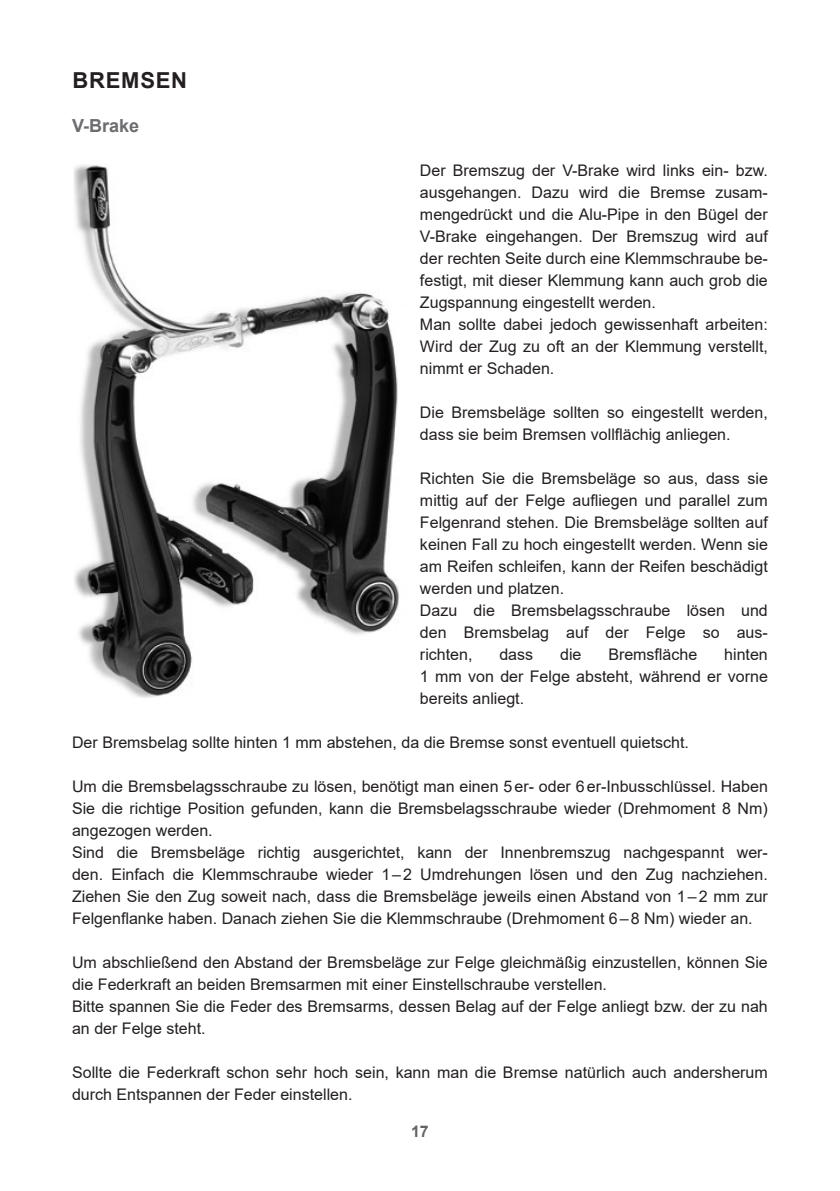
<style>
.page{position:relative;width:840px;height:1191px;background:#fff}
.page>*{position:absolute;margin:0;border:0;box-sizing:border-box;transform-origin:0 0}
.Kapitel-Titel{font:700 22px "Arial";letter-spacing:.035em;color:#231f20}
.Kapitel-Untertitel{font:700 18px "Arial";color:#6c6d70}
.Fließtext{font:16px/22px "Arial";color:#231f20;text-align:justify}
.t1{font:700 16px "Arial";color:#636366}
</style>
<div class="page">
<img style="left:73px;top:164px;width:326px;height:534px">
<p class="Kapitel-Titel" style="left:72px;top:65px;width:116px">BREMSEN</p>
<p class="Kapitel-Untertitel" style="left:72px;top:113px;width:69px">V-Brake</p>
<p class="Fließtext" style="left:420px;top:159px;width:349px">Der Bremszug der V-Brake wird links ein- bzw. ausgehangen. Dazu wird die Bremse zusam&shy;mengedrückt und die Alu-Pipe in den Bügel der V-Brake eingehangen. Der Bremszug wird auf der rechten Seite durch eine Klemmschraube be&shy;festigt, mit dieser Klemmung kann auch grob die Zugspannung eingestellt werden.</p>
<p class="Fließtext" style="left:420px;top:313px;width:349px">Man sollte dabei jedoch gewissenhaft arbeiten:<br>Wird der Zug zu oft an der Klemmung verstellt, nimmt er Schaden.</p>
<p class="Fließtext" style="left:420px;top:401px;width:349px">Die Bremsbeläge sollten so eingestellt werden, dass sie beim Bremsen vollflächig anliegen.</p>
<p class="Fließtext" style="left:420px;top:467px;width:349px">Richten Sie die Bremsbeläge so aus, dass sie mittig auf der Felge aufliegen und parallel zum Felgenrand stehen. Die Bremsbeläge sollten auf keinen Fall zu hoch eingestellt werden. Wenn sie am Reifen schleifen, kann der Reifen beschädigt werden und platzen.</p>
<p class="Fließtext" style="left:420px;top:599px;width:349px">Dazu die Bremsbelagsschraube lösen und den Bremsbelag auf der Felge so aus&shy;richten,</p>
<p class="Fließtext" style="left:499px;top:643px;width:35px">dass</p>
<p class="Fließtext" style="left:559px;top:643px;width:23px">die</p>
<p class="Fließtext" style="left:608px;top:643px;width:90px">Bremsfläche</p>
<p class="Fließtext" style="left:420px;top:643px;width:349px;text-indent:304px">hinten 1 mm von der Felge absteht, während er vorne bereits anliegt.</p>
<p class="Fließtext" style="left:72px;top:731px;width:618px">Der Bremsbelag sollte hinten 1 mm abstehen, da die Bremse sonst eventuell quietscht.</p>
<p class="Fließtext" style="left:72px;top:775px;width:697px">Um die Bremsbelagsschraube zu lösen, benötigt man einen 5er- oder 6er-Inbusschlüssel. Haben Sie die richtige Position gefunden, kann die Bremsbelagsschraube wieder (Drehmoment 8 Nm) angezogen werden.</p>
<p class="Fließtext" style="left:72px;top:841px;width:697px">Sind die Bremsbeläge richtig ausgerichtet, kann der Innenbremszug nachgespannt wer&shy;den. Einfach die Klemmschraube wieder 1–2 Umdrehungen lösen und den Zug nachziehen.<br>Ziehen Sie den Zug soweit nach, dass die Bremsbeläge jeweils einen Abstand von 1–2 mm zur Felgenflanke haben. Danach ziehen Sie die Klemmschraube (Drehmoment 6–8 Nm) wieder an.</p>
<p class="Fließtext" style="left:72px;top:951px;width:697px">Um abschließend den Abstand der Bremsbeläge zur Felge gleichmäßig einzustellen, können Sie die Federkraft an beiden Bremsarmen mit einer Einstellschraube verstellen.</p>
<p class="Fließtext" style="left:72px;top:995px;width:697px">Bitte spannen Sie die Feder des Bremsarms, dessen Belag auf der Felge anliegt bzw. der zu nah an der Felge steht.</p>
<p class="Fließtext" style="left:72px;top:1061px;width:696px">Sollte die Federkraft schon sehr hoch sein, kann man die Bremse natürlich auch andersherum durch Entspannen der Feder einstellen.</p>
<p class="t1" style="left:411px;top:1120px;width:19px">17</p>
</div>
